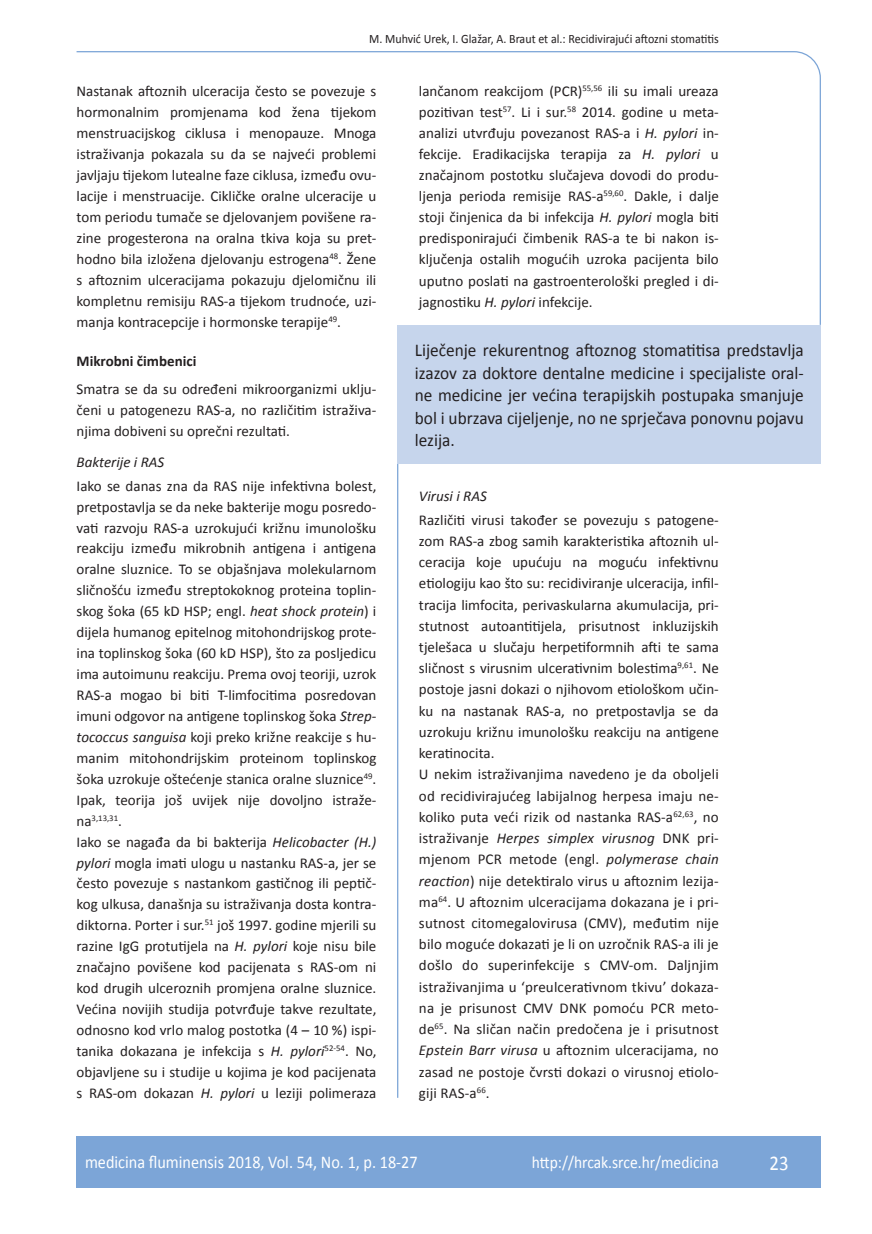
<style>
.page{position:relative;width:872px;height:1234px;background:#fff}
.page>*{position:absolute;margin:0;border:0;box-sizing:border-box;transform-origin:0 0}
.t1{font:21px "Calibri";color:#fff;scale:.9 1}
.t2{font:18px/22.5px "Calibri";color:#231f20;text-align:justify;scale:.96 1}
.t3{font:18px "Calibri";color:#fff;scale:.9 1}
.t4{font:17.25px "Calibri";color:#fff;scale:.9 1}
.t5{font:15px/20.9px "Calibri";color:#231f20;text-align:justify}
.t6{font:italic 15px "Calibri";color:#231f20}
.t7{font:700 15px "Calibri";color:#231f20}
.t8{font:12.75px "Calibri";color:#231f20;scale:.94 1}
.t9{font:8.7px "Calibri";color:#231f20}
.s1{font-style:italic}
.s2{font-size:15px}
</style>
<div class="page">
<svg style="left:76px;top:51px;width:745px;height:275px"></svg>
<hr style="left:397px;top:463px;width:1px;height:634px;background:#7ca5d7">
<div style="left:77px;top:1135px;width:744px;height:51px;background:#7ca5d7"></div>
<div style="left:398px;top:325px;width:423px;height:138px;background:#c6d5ec"></div>
<p class="t8" style="left:369px;top:30px;width:373px">M. Muhvić Urek, I. Glažar, A. Braut et al.: Recidivirajući aftozni stomatitis</p>
<p class="t5" style="left:77px;top:80px;width:301px">Nastanak aftoznih ulceracija često se povezuje s hormonalnim promjenama kod žena tijekom menstruacijskog ciklusa i menopauze. Mnoga istraživanja pokazala su da se najveći problemi javljaju tijekom lutealne faze ciklusa, između ovu&shy;lacije i menstruacije. Cikličke oralne ulceracije u tom periodu tumače se djelovanjem povišene ra&shy;zine progesterona na oralna tkiva koja su pret&shy;hodno bila izložena djelovanju estrogena<sup>48</sup>. Žene s aftoznim ulceracijama pokazuju djelomičnu ili kompletnu remisiju RAS-a tijekom trudnoće, uzi&shy;manja kontracepcije i hormonske terapije<sup>49</sup>.</p>
<p class="t7" style="left:77px;top:352px;width:121px">Mikrobni čimbenici</p>
<p class="t5" style="left:77px;top:378px;width:301px">Smatra se da su određeni mikroorganizmi uklju&shy;čeni u patogenezu RAS-a, no različitim istraživa&shy;njima dobiveni su oprečni rezultati.</p>
<p class="t6" style="left:77px;top:452px;width:89px">Bakterije i RAS</p>
<p class="t5" style="left:77px;top:474px;width:301px">Iako se danas zna da RAS nije infektivna bolest, pretpostavlja se da neke bakterije mogu posredo&shy;vati razvoju RAS-a uzrokujući križnu imunološku reakciju između mikrobnih antigena i antigena oralne sluznice. To se objašnjava molekularnom sličnošću između streptokoknog proteina toplin&shy;skog šoka (65 kD HSP; engl. <span class="s1">heat shock protein</span>) i dijela humanog epitelnog mitohondrijskog prote&shy;ina toplinskog šoka (60 kD HSP), što za posljedicu ima autoimunu reakciju. Prema ovoj teoriji, uzrok RAS-a mogao bi biti T-limfocitima posredovan imuni odgovor na antigene toplinskog šoka <span class="s1">Strep&shy;tococcus sanguisa</span> koji preko križne reakcije s hu&shy;manim mitohondrijskim proteinom toplinskog šoka uzrokuje oštećenje stanica oralne sluznice<sup>49</sup>.<br>Ipak, teorija još uvijek nije dovoljno istraže-</p>
<p class="t9" style="left:77px;top:812px;width:47px"><span class="s2">na</span>3,13,31<span class="s2">.</span></p>
<p class="t5" style="left:77px;top:830px;width:301px">Iako se nagađa da bi bakterija <span class="s1">Helicobacter (H.) pylori</span> mogla imati ulogu u nastanku RAS-a, jer se često povezuje s nastankom gastičnog ili peptič&shy;kog ulkusa, današnja su istraživanja dosta kontra&shy;diktorna. Porter i sur.<sup>51</sup> još 1997. godine mjerili su razine IgG protutijela na <span class="s1">H. pylori</span> koje nisu bile značajno povišene kod pacijenata s RAS-om ni kod drugih ulceroznih promjena oralne sluznice.<br>Većina novijih studija potvrđuje takve rezultate, odnosno kod vrlo malog postotka (4 – 10 %) ispi&shy;tanika dokazana je infekcija s <span class="s1">H. pylori</span><sup>52-54</sup>. No, objavljene su i studije u kojima je kod pacijenata s RAS-om dokazan <span class="s1">H. pylori</span> u leziji polimeraza</p>
<p class="t5" style="left:419px;top:80px;width:301px">lančanom reakcijom (PCR)<sup>55,56</sup> ili su imali ureaza pozitivan test<sup>57</sup>. Li i sur.<sup>58</sup> 2014. godine u meta&shy;analizi utvrđuju povezanost RAS-a i <span class="s1">H. pylori</span> in&shy;fekcije. Eradikacijska terapija za <span class="s1">H. pylori</span> u značajnom postotku slučajeva dovodi do produ&shy;ljenja perioda remisije RAS-a<sup>59,60</sup>. Dakle, i dalje stoji činjenica da bi infekcija <span class="s1">H. pylori</span> mogla biti predisponirajući čimbenik RAS-a te bi nakon is&shy;ključenja ostalih mogućih uzroka pacijenta bilo uputno poslati na gastroenterološki pregled i di&shy;jagnostiku <span class="s1">H. pylori</span> infekcije.</p>
<p class="t2" style="left:415px;top:338px;width:406px">Liječenje rekurentnog aftoznog stomatitisa predstavlja izazov za doktore dentalne medicine i specijaliste oral&shy;ne medicine jer većina terapijskih postupaka smanjuje bol i ubrzava cijeljenje, no ne sprječava ponovnu pojavu lezija.</p>
<p class="t6" style="left:419px;top:486px;width:69px">Virusi i RAS</p>
<p class="t5" style="left:419px;top:508px;width:301px;text-align:left">Različiti virusi također se povezuju s patogene&shy;zom RAS-a zbog samih karakteristika aftoznih ul&shy;ceracija koje upućuju na moguću infektivnu etiologiju kao što su: recidiviranje ulceracija, infil&shy;tracija limfocita, perivaskularna akumulacija, pri&shy;stutnost autoantitijela, prisutnost inkluzijskih tjelešaca u slučaju herpetiformnih afti te sama sličnost s virusnim ulcerativnim bolestima<sup>9,61</sup>. Ne postoje jasni dokazi o njihovom etiološkom učin&shy;ku na nastanak RAS-a, no pretpostavlja se da uzrokuju križnu imunološku reakciju na antigene keratinocita.<br>U nekim istraživanjima navedeno je da oboljeli od recidivirajućeg labijalnog herpesa imaju ne&shy;koliko puta veći rizik od nastanka RAS-a<sup>62,63</sup>, no istraživanje <span class="s1">Herpes simplex virusnog</span> DNK pri&shy;mjenom PCR metode (engl. <span class="s1">polymerase chain reaction</span>) nije detektiralo virus u aftoznim lezija&shy;ma<sup>64</sup>. U aftoznim ulceracijama dokazana je i pri&shy;sutnost citomegalovirusa (CMV), međutim nije bilo moguće dokazati je li on uzročnik RAS-a ili je došlo do superinfekcije s CMV-om. Daljnjim istraživanjima u ‘preulcerativnom tkivu’ dokaza&shy;na je prisunost CMV DNK pomoću PCR meto&shy;de<sup>65</sup>. Na sličan način predočena je i prisutnost <span class="s1">Epstein Barr virusa</span> u aftoznim ulceracijama, no zasad ne postoje čvrsti dokazi o virusnoj etiolo&shy;giji RAS-a<sup>66</sup>.</p>
<p class="t3" style="left:85px;top:1150px;width:371px">medicina fluminensis 2018, Vol. 54, No. 1, p. 18-27</p>
<p class="t4" style="left:532px;top:1151px;width:209px">http://hrcak.srce.hr/medicina</p>
<h1 class="t1" style="left:769px;top:1149px;width:23px">23</h1>
</div>
